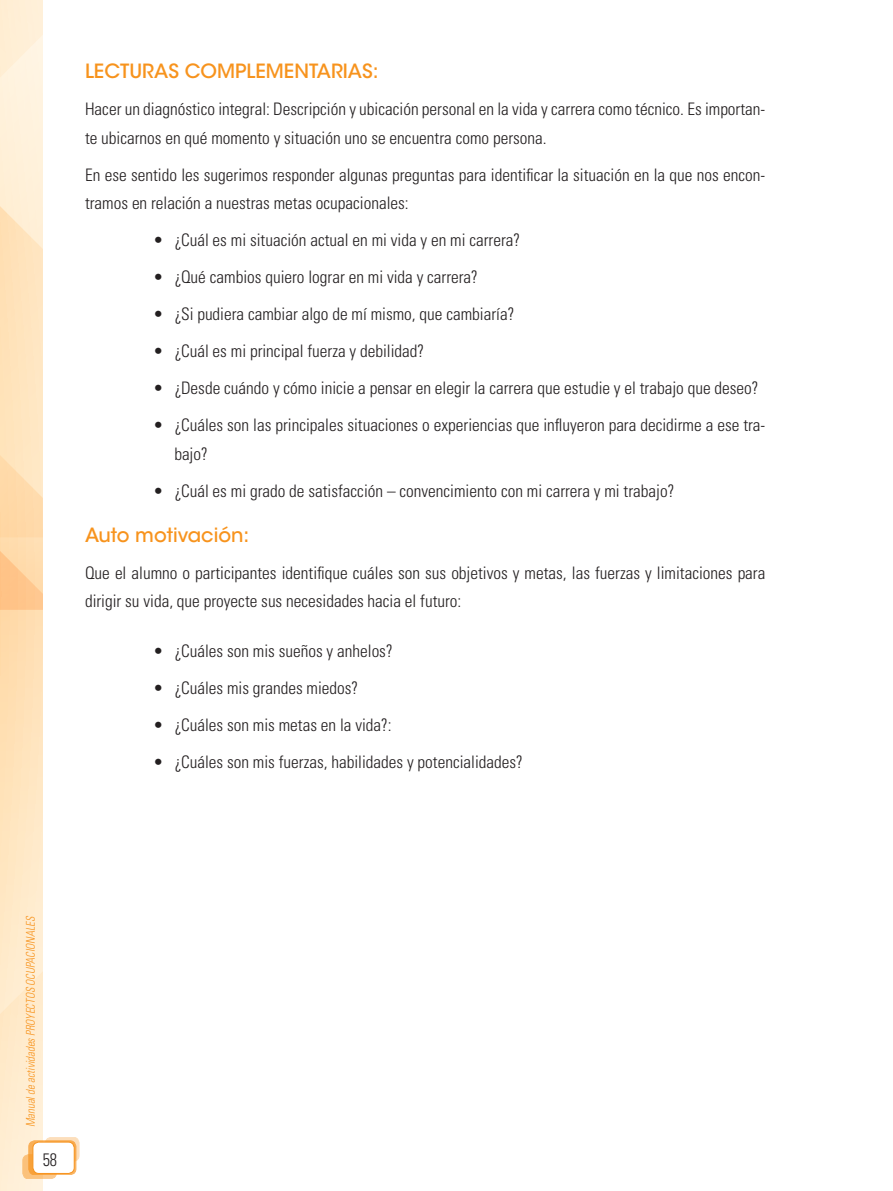
<style>
.page{position:relative;width:893px;height:1191px;background:#fff}
.page>*{position:absolute;margin:0;border:0;box-sizing:border-box;transform-origin:0 0}
.t1{font:500 19.5px "ITC Avant Garde Std";color:#f7931d}
.t2{font:300 condensed 18px "Univers LT Std";color:#231f20;scale:.9 1}
.t3{font:300 condensed 17.25px/28.5px "Univers LT Std";color:#231f20}
.t4{font:italic 300 condensed 12px "Univers LT Std";color:#f7931d;scale:.9 1}
</style>
<div class="page">
<svg style="left:0;top:0;width:43px;height:1191px;background:#fee6c3"></svg>
<svg style="left:29px;top:1140px;width:47px;height:34px"></svg>
<div style="left:29px;top:1140px;width:47px;height:34px;border:1px solid #f7931d;border-radius:6px"></div>
<svg style="left:23px;top:1154px;width:33px;height:24px"></svg>
<div style="left:23px;top:1154px;width:33px;height:24px;border:1px solid #f7931d;border-radius:6px"></div>
<svg style="left:46px;top:1137px;width:33px;height:24px"></svg>
<div style="left:45px;top:1137px;width:34px;height:24px;border:1px solid #f7931d;border-radius:6px"></div>
<div style="left:33px;top:1142px;width:41px;height:31px;background:#fff;border-radius:6px"></div>
<div style="left:33px;top:1142px;width:41px;height:31px;border:1px solid #f7931d;border-radius:6px"></div>
<p class="t1" style="left:85px;top:59px;width:295px">LECTURAS COMPLEMENTARIAS:</p>
<p class="t3" style="left:85px;top:95px;width:682px">Hacer un diagnóstico integral: Descripción y ubicación personal en la vida y carrera como técnico. Es importan&shy;te ubicarnos en qué momento y situación uno se encuentra como persona.</p>
<p class="t3" style="left:85px;top:160px;width:682px">En ese sentido les sugerimos responder algunas preguntas para identificar la situación en la que nos encon&shy;tramos en relación a nuestras metas ocupacionales:</p>
<p class="t3" style="left:153px;top:226px;width:369px">• ¿Cuál es mi situación actual en mi vida y en mi carrera?</p>
<p class="t3" style="left:153px;top:263px;width:326px">• ¿Qué cambios quiero lograr en mi vida y carrera?</p>
<p class="t3" style="left:153px;top:300px;width:363px">• ¿Si pudiera cambiar algo de mí mismo, que cambiaría?</p>
<p class="t3" style="left:153px;top:337px;width:273px">• ¿Cuál es mi principal fuerza y debilidad?</p>
<p class="t3" style="left:153px;top:374px;width:607px">• ¿Desde cuándo y cómo inicie a pensar en elegir la carrera que estudie y el trabajo que deseo?</p>
<p class="t3" style="left:174px;top:411px;width:593px;text-indent:-21px">• ¿Cuáles son las principales situaciones o experiencias que influyeron para decidirme a ese tra&shy;bajo?</p>
<p class="t3" style="left:153px;top:476px;width:523px">• ¿Cuál es mi grado de satisfacción – convencimiento con mi carrera y mi trabajo?</p>
<p class="t1" style="left:85px;top:522px;width:166px">Auto motivación:</p>
<p class="t3" style="left:85px;top:558px;width:682px">Que el alumno o participantes identifique cuáles son sus objetivos y metas, las fuerzas y limitaciones para dirigir su vida, que proyecte sus necesidades hacia el futuro:</p>
<p class="t3" style="left:153px;top:636px;width:241px">• ¿Cuáles son mis sueños y anhelos?</p>
<p class="t3" style="left:153px;top:673px;width:207px">• ¿Cuáles mis grandes miedos?</p>
<p class="t3" style="left:153px;top:710px;width:240px">• ¿Cuáles son mis metas en la vida?:</p>
<p class="t3" style="left:153px;top:747px;width:371px">• ¿Cuáles son mis fuerzas, habilidades y potencialidades?</p>
<p class="t4" style="left:23px;top:1127px;width:236px;rotate:-90deg">Manual de actividades PROYECTOS OCUPACIONALES</p>
<p class="t2" style="left:43px;top:1149px;width:17px">58</p>
</div>
